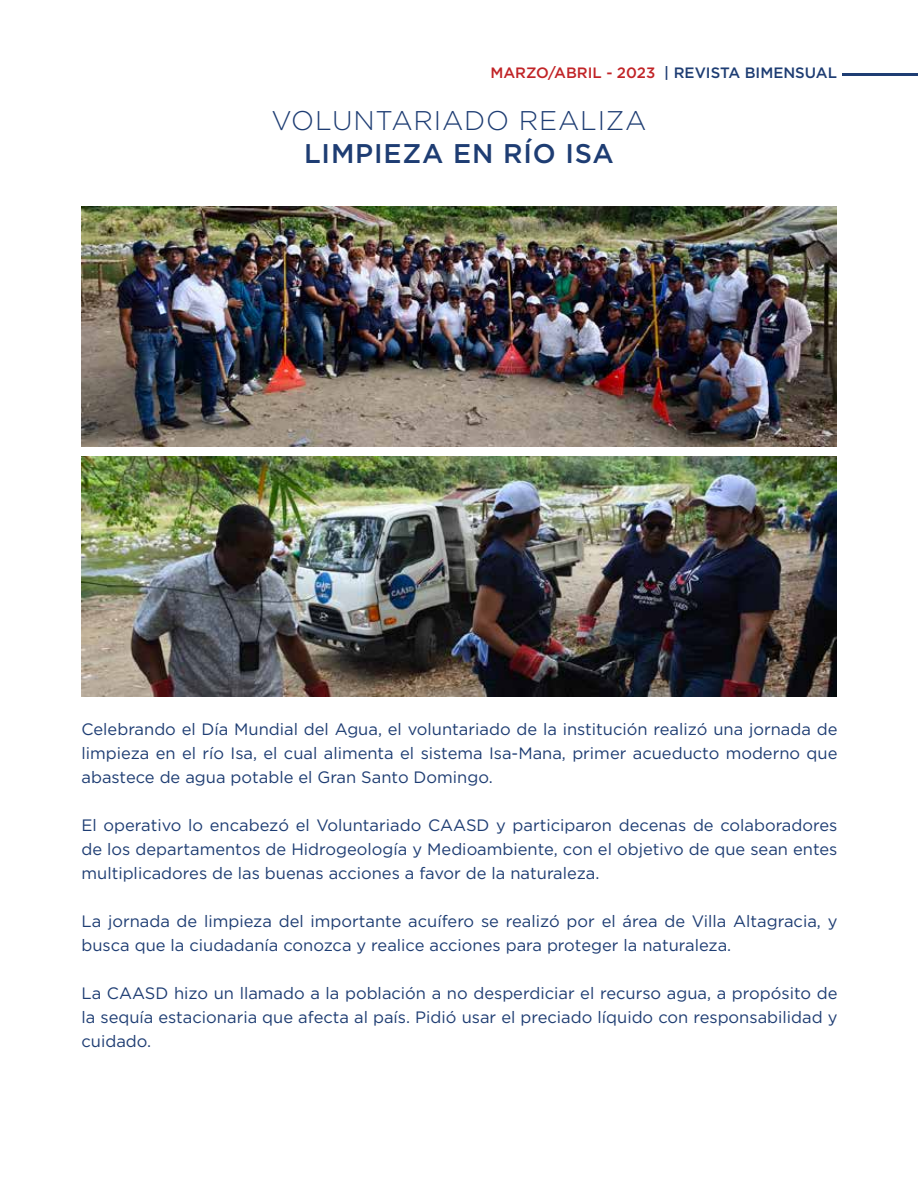
<style>
.page{position:relative;width:918px;height:1188px;background:#fff}
.page>*{position:absolute;margin:0;border:0;box-sizing:border-box;transform-origin:0 0}
.t1{font:300 27px "Gotham Pro";letter-spacing:.03em;color:#1e3d73}
.t2{font:500 27px "Gotham Pro";letter-spacing:.03em;color:#1e3d73}
.t3{font:16.5px/24px "Gotham Pro";color:#1e3d73;text-align:justify}
.t4{font:500 15px "Gotham Pro";color:#1e3d73}
.s1{color:#c12427}
</style>
<div class="page">
<hr style="left:843px;top:73px;width:75px;height:2px;background:#1e3d73">
<img style="left:81px;top:207px;width:756px;height:240px">
<img style="left:81px;top:457px;width:756px;height:240px">
<p class="t4" style="left:490px;top:65px;width:348px"><span class="s1">MARZO/ABRIL - 2023</span> | REVISTA BIMENSUAL</p>
<h1 class="t1" style="left:271px;top:106px;width:377px">VOLUNTARIADO REALIZA</h1>
<h1 class="t2" style="left:304px;top:138px;width:311px">LIMPIEZA EN RÍO ISA</h1>
<p class="t3" style="left:82px;top:717px;width:758px">Celebrando el Día Mundial del Agua, el voluntariado de la institución realizó una jornada de limpieza en el río Isa, el cual alimenta el sistema Isa-Mana, primer acueducto moderno que abastece de agua potable el Gran Santo Domingo.</p>
<p class="t3" style="left:82px;top:813px;width:758px">El operativo lo encabezó el Voluntariado CAASD y participaron decenas de colaboradores de los departamentos de Hidrogeología y Medioambiente, con el objetivo de que sean entes multiplicadores de las buenas acciones a favor de la naturaleza.</p>
<p class="t3" style="left:82px;top:909px;width:758px">La jornada de limpieza del importante acuífero se realizó por el área de Villa Altagracia, y busca que la ciudadanía conozca y realice acciones para proteger la naturaleza.</p>
<p class="t3" style="left:82px;top:981px;width:758px">La CAASD hizo un llamado a la población a no desperdiciar el recurso agua, a propósito de la sequía estacionaria que afecta al país. Pidió usar el preciado líquido con responsabilidad y cuidado.</p>
</div>
